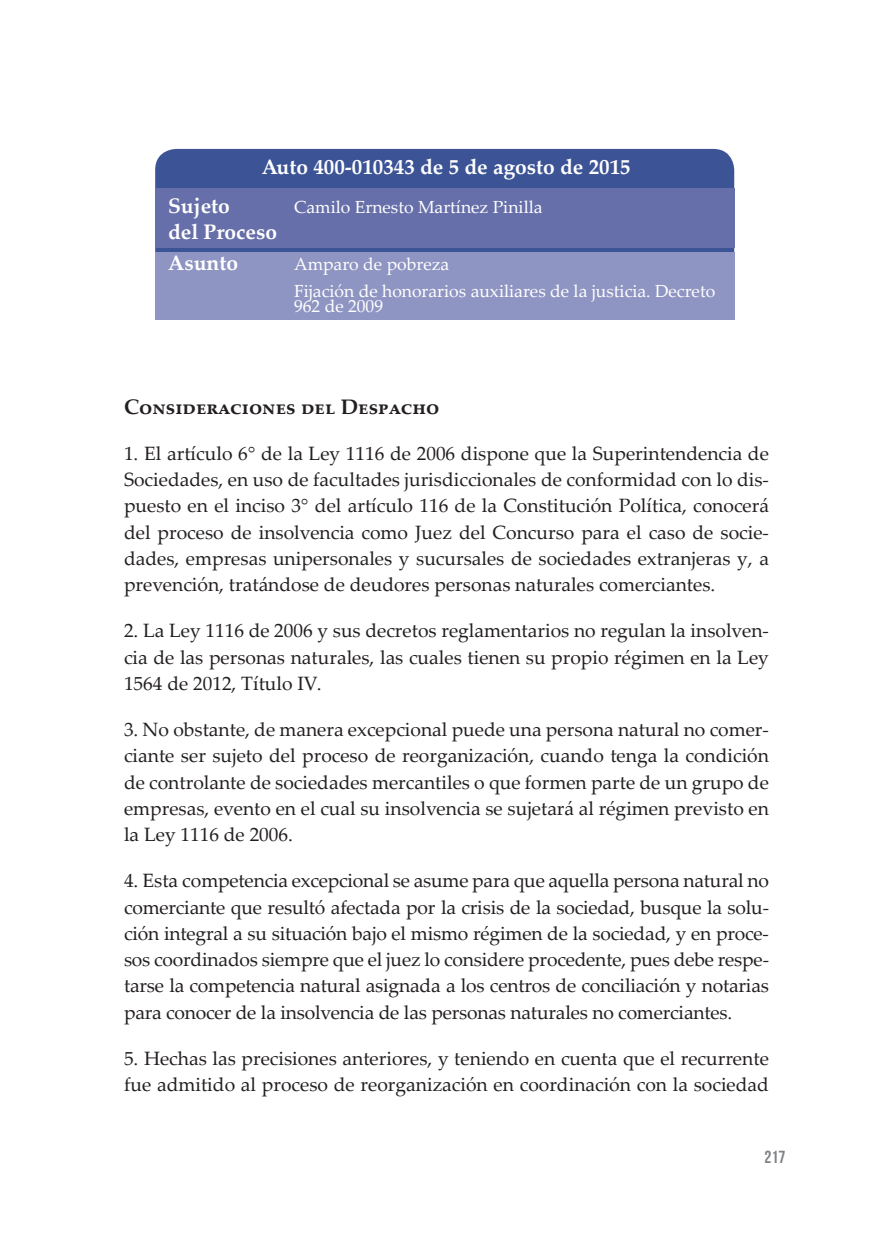
<style>
.page{position:relative;width:893px;height:1241px;background:#fff}
.page>*{position:absolute;margin:0;border:0;box-sizing:border-box;transform-origin:0 0}
.t1{font:700 21px/31.2px "Palatino Linotype";color:#fff}
.t2{font:700 21px "Palatino Linotype";color:#231f20}
.t3{font:19.25px/26.2px "Palatino Linotype";color:#231f20;text-align:justify}
.t4{font:17.5px/26.2px "Palatino Linotype";color:#fff}
.t5{font:17.5px "Bebas Neue";color:#808285}
</style>
<div class="page">
<div style="left:155px;top:149px;width:579px;height:103px;background:#3c5396"></div>
<div style="left:155px;top:189px;width:579px;height:59px;background:#666fa9"></div>
<div style="left:155px;top:252px;width:579px;height:67px;background:#8f95c2"></div>
<p class="t1" style="left:262px;top:151px;width:370px">Auto 400-010343 de 5 de agosto de 2015</p>
<p class="t1" style="left:168px;top:189px;width:63px">Sujeto</p>
<p class="t4" style="left:294px;top:193px;width:250px">Camilo Ernesto Martínez Pinilla</p>
<p class="t1" style="left:168px;top:216px;width:111px">del Proceso<br>Asunto</p>
<p class="t4" style="left:294px;top:250px;width:423px">Amparo de pobreza<br>Fijación de honorarios auxiliares de la justicia. Decreto</p>
<p class="t4" style="left:294px;top:292px;width:91px">962 de 2009</p>
<p class="t2" style="left:124px;top:391px;width:317px">Consideraciones del Despacho</p>
<p class="t3" style="left:124px;top:439px;width:646px">1. El artículo 6° de la Ley 1116 de 2006 dispone que la Superintendencia de Sociedades, en uso de facultades jurisdiccionales de conformidad con lo dis&shy;puesto en el inciso 3° del artículo 116 de la Constitución Política, conocerá del proceso de insolvencia como Juez del Concurso para el caso de socie&shy;dades, empresas unipersonales y sucursales de sociedades extranjeras y, a prevención, tratándose de deudores personas naturales comerciantes.</p>
<p class="t3" style="left:124px;top:617px;width:646px">2. La Ley 1116 de 2006 y sus decretos reglamentarios no regulan la insolven&shy;cia de las personas naturales, las cuales tienen su propio régimen en la Ley 1564 de 2012, Título IV.</p>
<p class="t3" style="left:124px;top:715px;width:646px">3. No obstante, de manera excepcional puede una persona natural no comer&shy;ciante ser sujeto del proceso de reorganización, cuando tenga la condición de controlante de sociedades mercantiles o que formen parte de un grupo de empresas, evento en el cual su insolvencia se sujetará al régimen previsto en la Ley 1116 de 2006.</p>
<p class="t3" style="left:124px;top:866px;width:647px">4. Esta competencia excepcional se asume para que aquella persona natural no comerciante que resultó afectada por la crisis de la sociedad, busque la solu&shy;ción integral a su situación bajo el mismo régimen de la sociedad, y en proce&shy;sos coordinados siempre que el juez lo considere procedente, pues debe respe&shy;tarse la competencia natural asignada a los centros de conciliación y notarias para conocer de la insolvencia de las personas naturales no comerciantes.</p>
<p class="t3" style="left:124px;top:1044px;width:646px">5. Hechas las precisiones anteriores, y teniendo en cuenta que el recurrente fue admitido al proceso de reorganización en coordinación con la sociedad</p>
<p class="t5" style="left:765px;top:1147px;width:22px">217</p>
</div>
